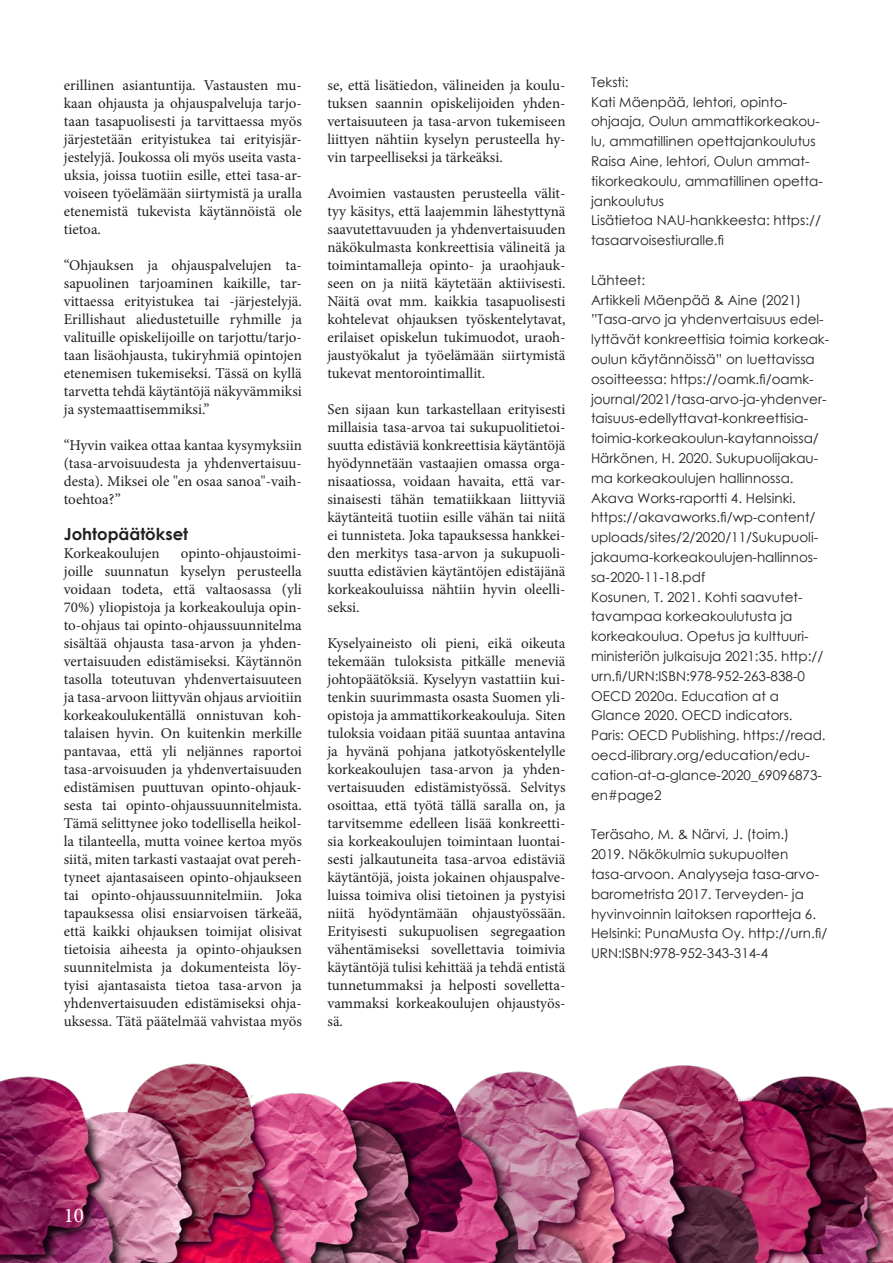
<style>
.page{position:relative;width:893px;height:1263px;background:#fff}
.page>*{position:absolute;margin:0;border:0;box-sizing:border-box;transform-origin:0 0}
.t1{font:21px "Minion Pro";color:#fff}
.Väliotsikko_1{font:700 16.5px "Century Gothic";color:#231f20}
.Leipäteksti{font:15px/18px "Minion Pro";color:#231f20;text-align:justify}
.Kirjoittaja{font:13.5px/19.8px "Century Gothic";color:#231f20}
</style>
<div class="page">
<img style="left:0;top:1063px;width:893px;height:200px">
<p class="Leipäteksti" style="left:64px;top:76px;width:240px">erillinen asiantuntija. Vastausten mu&shy;kaan ohjausta ja ohjauspalveluja tarjo&shy;taan tasapuolisesti ja tarvittaessa myös järjestetään erityistukea tai erityisjär&shy;jestelyjä. Joukossa oli myös useita vasta&shy;uksia, joissa tuotiin esille, ettei tasa-ar&shy;voiseen työelämään siirtymistä ja uralla etenemistä tukevista käytännöistä ole tietoa.</p>
<p class="Leipäteksti" style="left:64px;top:256px;width:240px">“Ohjauksen ja ohjauspalvelujen ta&shy;sapuolinen tarjoaminen kaikille, tar&shy;vittaessa erityistukea tai -järjestelyjä.<br>Erillishaut aliedustetuille ryhmille ja valituille opiskelijoille on tarjottu/tarjo&shy;taan lisäohjausta, tukiryhmiä opintojen etenemisen tukemiseksi. Tässä on kyllä tarvetta tehdä käytäntöjä näkyvämmiksi ja systemaattisemmiksi.”</p>
<p class="Leipäteksti" style="left:64px;top:436px;width:240px">“Hyvin vaikea ottaa kantaa kysymyksiin (tasa-arvoisuudesta ja yhdenvertaisuu&shy;desta). Miksei ole "en osaa sanoa"-vaih&shy;toehtoa?”</p>
<p class="Väliotsikko_1" style="left:64px;top:521px;width:126px">Johtopäätökset</p>
<p class="Leipäteksti" style="left:64px;top:544px;width:97px">Korkeakoulujen</p>
<p class="Leipäteksti" style="left:64px;top:544px;width:240px;text-indent:117px">opinto-ohjaustoimi&shy;joille suunnatun kyselyn perusteella voidaan todeta, että valtaosassa (yli 70%) yliopistoja ja korkeakouluja opin&shy;to-ohjaus tai opinto-ohjaussuunnitelma sisältää ohjausta tasa-arvon ja yhden&shy;vertaisuuden edistämiseksi. Käytännön tasolla toteutuvan yhdenvertaisuuteen ja tasa-arvoon liittyvän ohjaus arvioitiin korkeakoulukentällä onnistuvan koh&shy;talaisen hyvin. On kuitenkin merkille pantavaa, että yli neljännes raportoi tasa-arvoisuuden ja yhdenvertaisuuden edistämisen puuttuvan opinto-ohjauk&shy;sesta tai opinto-ohjaussuunnitelmista.<br>Tämä selittynee joko todellisella heikol&shy;la tilanteella, mutta voinee kertoa myös siitä, miten tarkasti vastaajat ovat pereh&shy;tyneet ajantasaiseen opinto-ohjaukseen tai opinto-ohjaussuunnitelmiin. Joka tapauksessa olisi ensiarvoisen tärkeää, että kaikki ohjauksen toimijat olisivat tietoisia aiheesta ja opinto-ohjauksen suunnitelmista ja dokumenteista löy&shy;tyisi ajantasaista tietoa tasa-arvon ja yhdenvertaisuuden edistämiseksi ohja&shy;uksessa. Tätä päätelmää vahvistaa myös</p>
<p class="Leipäteksti" style="left:327px;top:76px;width:240px">se, että lisätiedon, välineiden ja koulu&shy;tuksen saannin opiskelijoiden yhden&shy;vertaisuuteen ja tasa-arvon tukemiseen liittyen nähtiin kyselyn perusteella hy&shy;vin tarpeelliseksi ja tärkeäksi.</p>
<p class="Leipäteksti" style="left:327px;top:184px;width:240px">Avoimien vastausten perusteella välit&shy;tyy käsitys, että laajemmin lähestyttynä saavutettavuuden ja yhdenvertaisuuden näkökulmasta konkreettisia välineitä ja toimintamalleja opinto- ja uraohjauk&shy;seen on ja niitä käytetään aktiivisesti.<br>Näitä ovat mm. kaikkia tasapuolisesti kohtelevat ohjauksen työskentelytavat, erilaiset opiskelun tukimuodot, uraoh&shy;jaustyökalut ja työelämään siirtymistä tukevat mentorointimallit.</p>
<p class="Leipäteksti" style="left:327px;top:400px;width:240px">Sen sijaan kun tarkastellaan erityisesti millaisia tasa-arvoa tai sukupuolitietoi&shy;suutta edistäviä konkreettisia käytäntöjä hyödynnetään vastaajien omassa orga&shy;nisaatiossa, voidaan havaita, että var&shy;sinaisesti tähän tematiikkaan liittyviä käytänteitä tuotiin esille vähän tai niitä ei tunnisteta. Joka tapauksessa hankkei&shy;den merkitys tasa-arvon ja sukupuoli&shy;suutta edistävien käytäntöjen edistäjänä korkeakouluissa nähtiin hyvin oleelli&shy;seksi.</p>
<p class="Leipäteksti" style="left:327px;top:634px;width:240px">Kyselyaineisto oli pieni, eikä oikeuta tekemään tuloksista pitkälle meneviä johtopäätöksiä. Kyselyyn vastattiin kui&shy;tenkin suurimmasta osasta Suomen yli&shy;opistoja ja ammattikorkeakouluja. Siten tuloksia voidaan pitää suuntaa antavina ja hyvänä pohjana jatkotyöskentelylle korkeakoulujen tasa-arvon ja yhden&shy;vertaisuuden edistämistyössä. Selvitys osoittaa, että työtä tällä saralla on, ja tarvitsemme edelleen lisää konkreetti&shy;sia korkeakoulujen toimintaan luontai&shy;sesti jalkautuneita tasa-arvoa edistäviä käytäntöjä, joista jokainen ohjauspalve&shy;luissa toimiva olisi tietoinen ja pystyisi niitä hyödyntämään ohjaustyössään.<br>Erityisesti sukupuolisen segregaation vähentämiseksi sovellettavia toimivia käytäntöjä tulisi kehittää ja tehdä entistä tunnetummaksi ja helposti sovelletta&shy;vammaksi korkeakoulujen ohjaustyös&shy;sä.</p>
<p class="Kirjoittaja" style="left:591px;top:72px;width:39px">Teksti:</p>
<p class="Kirjoittaja" style="left:591px;top:92px;width:230px">Kati Mäenpää, lehtori, opinto&shy;ohjaaja, Oulun ammattikorkeakou&shy;lu, ammatillinen opettajankoulutus</p>
<p class="Kirjoittaja" style="left:591px;top:151px;width:233px">Raisa Aine, lehtori, Oulun ammat&shy;tikorkeakoulu, ammatillinen opetta&shy;jankoulutus</p>
<p class="Kirjoittaja" style="left:591px;top:210px;width:231px">Lisätietoa NAU-hankkeesta: https:// tasaarvoisestiuralle.fi</p>
<p class="Kirjoittaja" style="left:591px;top:270px;width:56px">Lähteet:</p>
<p class="Kirjoittaja" style="left:591px;top:290px;width:240px">Artikkeli Mäenpää &amp; Aine (2021) ”Tasa-arvo ja yhdenvertaisuus edel&shy;lyttävät konkreettisia toimia korkeak&shy;oulun käytännöissä” on luettavissa osoitteessa: https://oamk.fi/oamk&shy;journal/2021/tasa-arvo-ja-yhdenver&shy;taisuus-edellyttavat-konkreettisia&shy;toimia-korkeakoulun-kaytannoissa/</p>
<p class="Kirjoittaja" style="left:591px;top:448px;width:229px">Härkönen, H. 2020. Sukupuolijakau&shy;ma korkeakoulujen hallinnossa.<br>Akava Works-raportti 4. Helsinki. https://akavaworks.fi/wp-content/ uploads/sites/2/2020/11/Sukupuoli&shy;jakauma-korkeakoulujen-hallinnos&shy;sa-2020-11-18.pdf</p>
<p class="Kirjoittaja" style="left:591px;top:587px;width:234px">Kosunen, T. 2021. Kohti saavutet&shy;tavampaa korkeakoulutusta ja korkeakoulua. Opetus ja kulttuuri&shy;ministeriön julkaisuja 2021:35. http:// urn.fi/URN:ISBN:978-952-263-838-0</p>
<p class="Kirjoittaja" style="left:591px;top:686px;width:236px">OECD 2020a. Education at a<br>Glance 2020. OECD indicators.<br>Paris: OECD Publishing. https://read. oecd-ilibrary.org/education/edu&shy;cation-at-a-glance-2020_69096873- en#page2</p>
<p class="Kirjoittaja" style="left:591px;top:824px;width:238px">Teräsaho, M. &amp; Närvi, J. (toim.)<br>2019. Näkökulmia sukupuolten tasa-arvoon. Analyyseja tasa-arvo&shy;barometrista 2017. Terveyden- ja hyvinvoinnin laitoksen raportteja 6.<br>Helsinki: PunaMusta Oy. http://urn.fi/ URN:ISBN:978-952-343-314-4</p>
<p class="t1" style="left:64px;top:1202px;width:22px">10</p>
</div>
